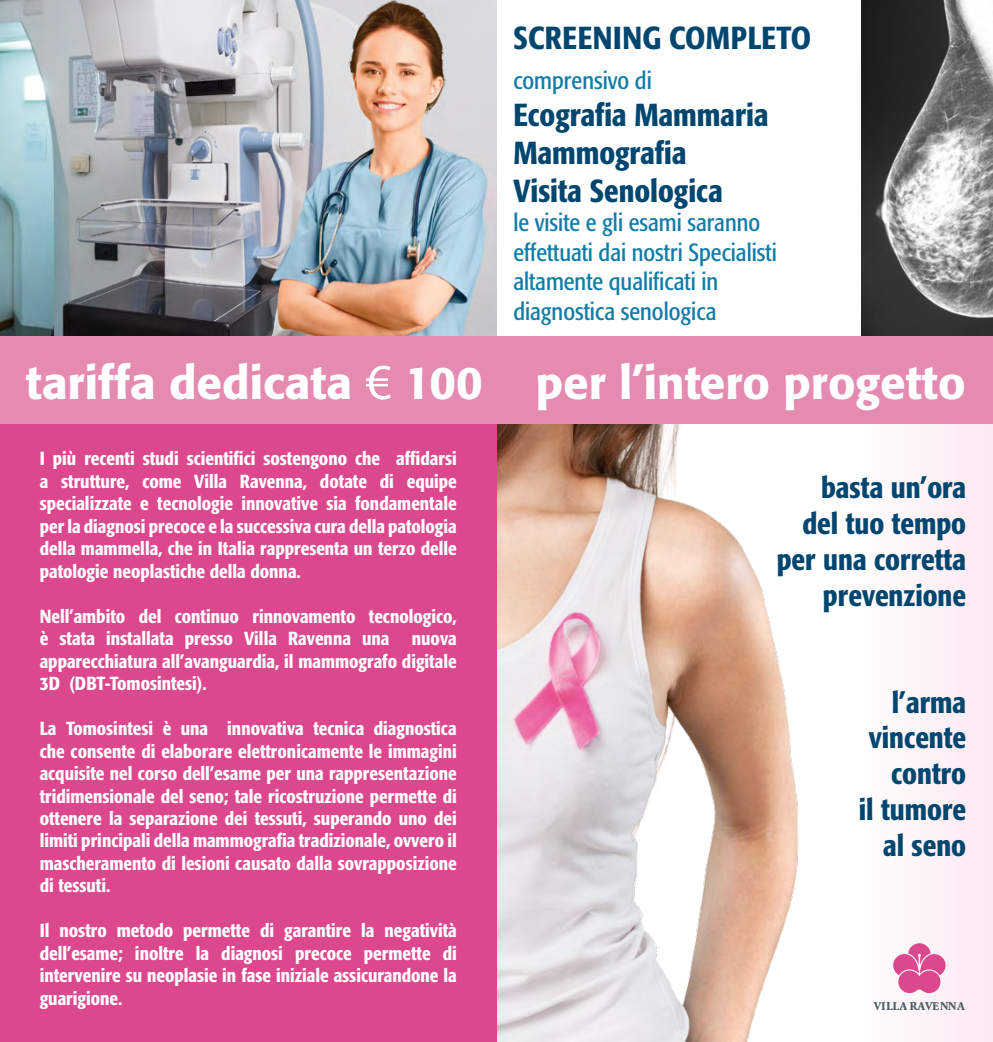
<style>
.page{position:relative;width:993px;height:1042px;background:#fff}
.page>*{position:absolute;margin:0;border:0;box-sizing:border-box;transform-origin:0 0}
.t1{font:500 45.5px "Formata";color:#fff}
.t2{font:500 condensed 31.5px/37.8px "Formata";color:#00466f}
.t3{font:500 condensed 29.75px/35.7px "Formata";color:#00466f;text-align:right}
.t4{font:condensed 24.5px/29.4px "Formata";color:#137ca6}
.t5{font:500 condensed 18.72px/22.4px "Formata";color:#fff;text-align:justify}
.t6{font:11.2px "Garamond BE Bold Os F";color:#4f5d63}
.s1{font-family:"Myriad Pro";font-weight:400;font-size:50.75px}
</style>
<div class="page">
<div style="left:851px;top:0;width:141px;height:1042px;background:#fdf4f8"></div>
<img style="left:861px;top:0;width:131px;height:336px">
<img style="left:496px;top:423px;width:339px;height:619px">
<img style="left:0;top:0;width:496px;height:336px">
<div style="left:0;top:398px;width:496px;height:644px;background:#db488d"></div>
<div style="left:0;top:336px;width:992px;height:87px;background:#e58ab1"></div>
<svg style="left:893px;top:943px;width:52px;height:50px"></svg>
<h2 class="t2" style="left:513px;top:19px;width:299px">SCREENING COMPLETO</h2>
<h3 class="t4" style="left:513px;top:65px;width:140px">comprensivo di</h3>
<h2 class="t2" style="left:513px;top:96px;width:256px">Ecografia Mammaria<br>Mammografia<br>Visita Senologica</h2>
<h3 class="t4" style="left:513px;top:208px;width:265px">le visite e gli esami saranno effettuati dai nostri Specialisti altamente qualificati in diagnostica senologica</h3>
<h1 class="t1" style="left:26px;top:355px;width:940px">tariffa dedicata <span class="s1">€</span> 100 per l’intero progetto</h1>
<p class="t5" style="left:40px;top:447px;width:418px">I più recenti studi scientifici sostengono che affidarsi a strutture, come Villa Ravenna, dotate di equipe specializzate e tecnologie innovative sia fondamentale per la diagnosi precoce e la successiva cura della patologia della mammella, che in Italia rappresenta un terzo delle patologie neoplastiche della donna.</p>
<p class="t5" style="left:40px;top:605px;width:418px">Nell’ambito del continuo rinnovamento tecnologico, è stata installata presso Villa Ravenna una nuova apparecchiatura all’avanguardia, il mammografo digitale 3D (DBT-Tomosintesi).</p>
<p class="t5" style="left:40px;top:717px;width:418px">La Tomosintesi è una innovativa tecnica diagnostica che consente di elaborare elettronicamente le immagini acquisite nel corso dell’esame per una rappresentazione tridimensionale del seno; tale ricostruzione permette di ottenere la separazione dei tessuti, superando uno dei limiti principali della mammografia tradizionale, ovvero il mascheramento di lesioni causato dalla sovrapposizione di tessuti.</p>
<p class="t5" style="left:40px;top:919px;width:418px">Il nostro metodo permette di garantire la negatività dell’esame; inoltre la diagnosi precoce permette di intervenire su neoplasie in fase iniziale assicurandone la guarigione.</p>
<h3 class="t3" style="left:776px;top:470px;width:191px">basta un’ora<br>del tuo tempo per una corretta prevenzione</h3>
<h3 class="t3" style="left:858px;top:684px;width:109px">l’arma vincente contro<br>il tumore al seno</h3>
<p class="t6" style="left:873px;top:999px;width:92px">VILLA RAVENNA</p>
</div>
